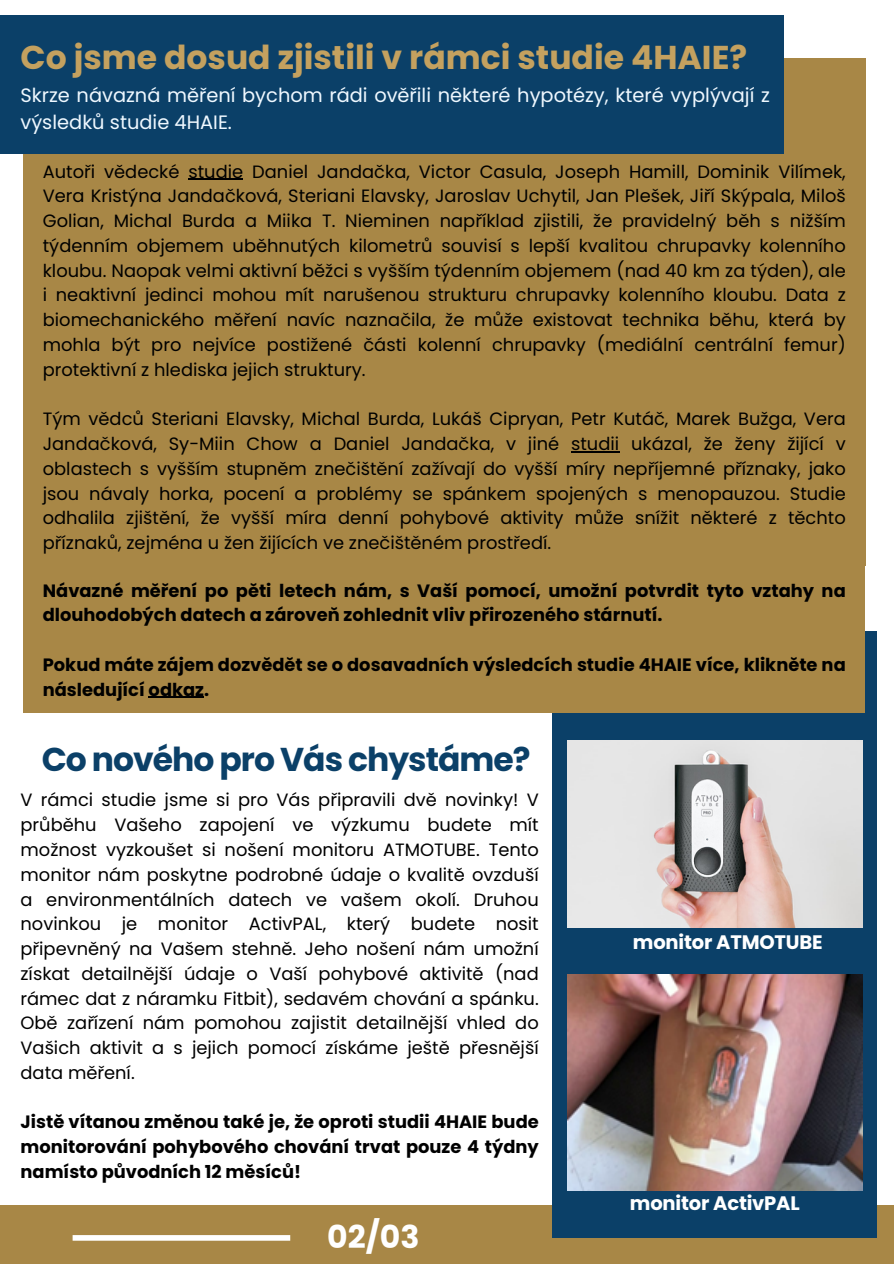
<style>
.page{position:relative;width:894px;height:1264px;background:#fff}
.page>*{position:absolute;margin:0;border:0;box-sizing:border-box;transform-origin:0 0}
.t1{font:700 33px "Poppins";color:#c4a15f}
.t2{font:700 33px "Poppins";letter-spacing:-.03em;color:#0b4068}
.t3{font:700 31.5px "Poppins";color:#fff}
.t4{font:700 19.5px "Poppins";letter-spacing:-.01em;color:#fff}
.t5{font:19.35px/27px "Poppins";color:#eff8ff}
.t6{font:17.85px/24.8px "Poppins";color:#000;text-align:justify}
.t7{font:700 17.85px/24.8px "Poppins";color:#000}
</style>
<div class="page">
<div style="left:23px;top:58px;width:842px;height:507px;background:#a88746"></div>
<div style="left:0;top:15px;width:784px;height:139px;background:#0b4068"></div>
<div style="left:0;top:1204px;width:893px;height:59px;background:#a88746"></div>
<div style="left:552px;top:631px;width:324px;height:606px;background:#0b4068"></div>
<svg style="left:73px;top:1235px;width:217px;height:5px"></svg>
<img style="left:567px;top:974px;width:295px;height:216px">
<hr style="left:188px;top:179px;width:55px;height:1px;background:#000">
<hr style="left:571px;top:451px;width:48px;height:1px;background:#000">
<div style="left:23px;top:560px;width:841px;height:153px;background:#a88746"></div>
<img style="left:567px;top:740px;width:295px;height:187px">
<hr style="left:149px;top:696px;width:55px;height:2px;background:#000">
<h1 class="t1" style="left:21px;top:34px;width:728px">Co jsme dosud zjistili v rámci studie 4HAIE?</h1>
<p class="t5" style="left:21px;top:82px;width:750px">Skrze návazná měření bychom rádi ověřili některé hypotézy, které vyplývají z výsledků studie 4HAIE.</p>
<p class="t6" style="left:43px;top:159px;width:804px">Autoři vědecké studie Daniel Jandačka, Victor Casula, Joseph Hamill, Dominik Vilímek, Vera Kristýna Jandačková, Steriani Elavsky, Jaroslav Uchytil, Jan Plešek, Jiří Skýpala, Miloš Golian, Michal Burda a Miika T. Nieminen například zjistili, že pravidelný běh s nižším týdenním objemem uběhnutých kilometrů souvisí s lepší kvalitou chrupavky kolenního kloubu. Naopak velmi aktivní běžci s vyšším týdenním objemem (nad 40 km za týden), ale i neaktivní jedinci mohou mít narušenou strukturu chrupavky kolenního kloubu. Data z biomechanického měření navíc naznačila, že může existovat technika běhu, která by mohla být pro nejvíce postižené části kolenní chrupavky (mediální centrální femur) protektivní z hlediska jejich struktury.</p>
<p class="t6" style="left:43px;top:406px;width:804px">Tým vědců Steriani Elavsky, Michal Burda, Lukáš Cipryan, Petr Kutáč, Marek Bužga, Vera Jandačková, Sy-Miin Chow a Daniel Jandačka, v jiné studii ukázal, že ženy žijící v oblastech s vyšším stupněm znečištění zažívají do vyšší míry nepříjemné příznaky, jako jsou návaly horka, pocení a problémy se spánkem spojených s menopauzou. Studie odhalila zjištění, že vyšší míra denní pohybové aktivity může snížit některé z těchto příznaků, zejména u žen žijících ve znečištěném prostředí.</p>
<p class="t7" style="left:43px;top:578px;width:804px">Návazné měření po pěti letech nám, s Vaší pomocí, umožní potvrdit tyto vztahy na dlouhodobých datech a zároveň zohlednit vliv přirozeného stárnutí.</p>
<p class="t7" style="left:43px;top:652px;width:804px">Pokud máte zájem dozvědět se o dosavadních výsledcích studie 4HAIE více, klikněte na následující odkaz.</p>
<h1 class="t2" style="left:42px;top:736px;width:490px">Co nového pro Vás chystáme?</h1>
<p class="t6" style="left:21px;top:787px;width:519px">V rámci studie jsme si pro Vás připravili dvě novinky! V průběhu Vašeho zapojení ve výzkumu budete mít možnost vyzkoušet si nošení monitoru ATMOTUBE. Tento monitor nám poskytne podrobné údaje o kvalitě ovzduší a environmentálních datech ve vašem okolí. Druhou novinkou je monitor ActivPAL, který budete nosit připevněný na Vašem stehně. Jeho nošení nám umožní získat detailnější údaje o Vaší pohybové aktivitě (nad rámec dat z náramku Fitbit), sedavém chování a spánku.<br>Obě zařízení nám pomohou zajistit detailnější vhled do Vašich aktivit a s jejich pomocí získáme ještě přesnější data měření.</p>
<p class="t7" style="left:21px;top:1109px;width:519px;text-align:justify">Jistě vítanou změnou také je, že oproti studii 4HAIE bude monitorování pohybového chování trvat pouze 4 týdny namísto původních 12 měsíců!</p>
<h2 class="t3" style="left:327px;top:1214px;width:94px">02/03</h2>
<p class="t4" style="left:632px;top:928px;width:191px">monitor ATMOTUBE</p>
<p class="t4" style="left:629px;top:1189px;width:171px">monitor ActivPAL</p>
</div>
